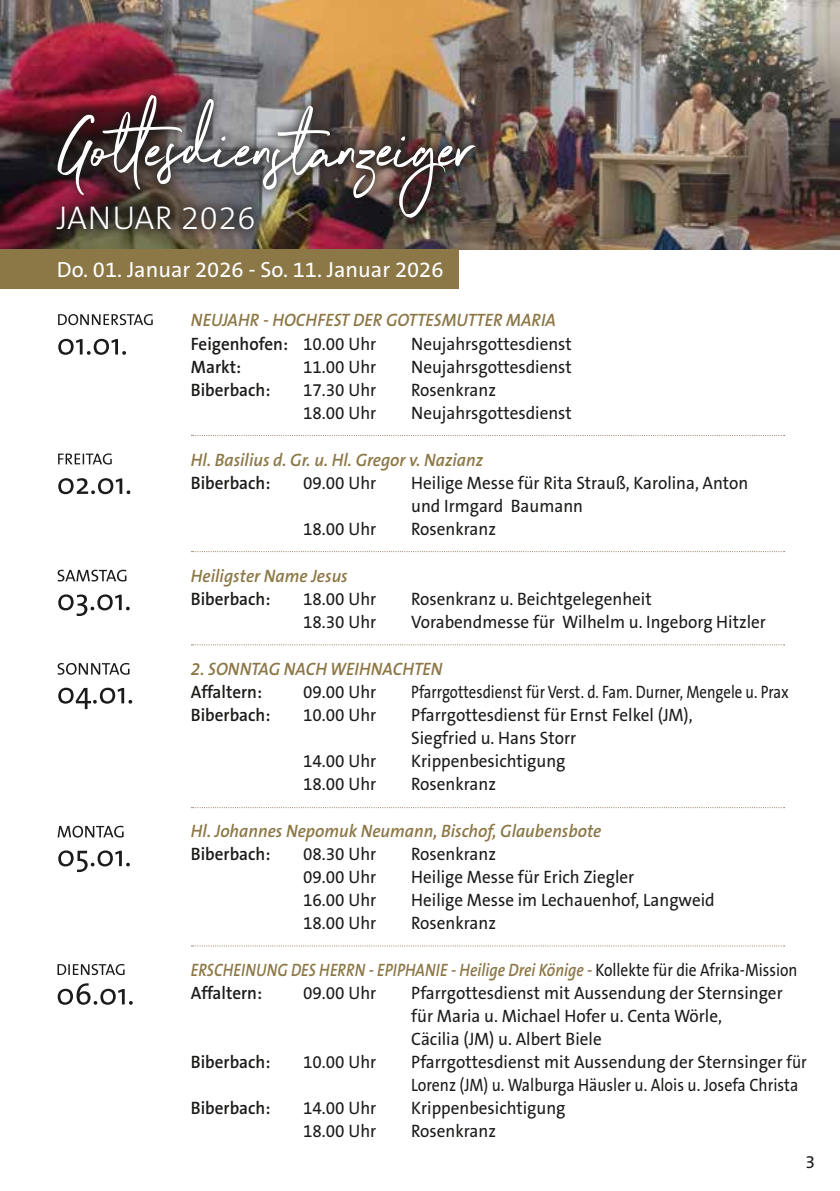
<style>
.page{position:relative;width:840px;height:1191px;background:#fff}
.page>*{position:absolute;margin:0;border:0;box-sizing:border-box;transform-origin:0 0}
.t1{font:300 33px "The Sans B3";letter-spacing:.02em;color:#fff}
.t2{font:22px "The Sans B5 Plain";color:#fff}
.t3{font:18px/23px "The Sans B5 Plain";color:#1c1b1a;scale:.95 1}
.t4{font:italic 600 18px/23px "The Sans B6";color:#8c7746;scale:.95 1}
.t5{font:600 18px "The Sans B6";color:#1c1b1a;scale:.95 1}
.t6{font:italic 600 18px/23px "The Sans B6";color:#8c7746;scale:.86 1}
.t7{font:18px "The Sans B5 Plain";color:#1c1b1a;scale:.82 1}
.t8{font:18px "The Sans B5 Plain";color:#1c1b1a}
.s1{font-style:normal;color:#1c1b1a}
.s2{font-family:"The Sans B5 Plain";font-weight:400;font-style:normal;color:#1c1b1a}
</style>
<div class="page">
<img style="left:0;top:0;width:839px;height:249px">
<div style="left:45px;top:83px;width:442px;height:147px;background:#1c1b1a;opacity:.75"></div>
<img style="left:57px;top:95px;width:418px;height:123px">
<div style="left:44px;top:193px;width:222px;height:49px;background:#1c1b1a;opacity:.75"></div>
<svg style="left:58px;top:687px;width:74px;height:22px"></svg>
<svg style="left:58px;top:663px;width:71px;height:12px"></svg>
<svg style="left:58px;top:339px;width:68px;height:16px"></svg>
<svg style="left:58px;top:314px;width:95px;height:11px"></svg>
<svg style="left:58px;top:478px;width:72px;height:16px"></svg>
<svg style="left:58px;top:453px;width:54px;height:11px"></svg>
<svg style="left:58px;top:594px;width:72px;height:22px"></svg>
<svg style="left:58px;top:570px;width:68px;height:11px"></svg>
<svg style="left:191px;top:435px;width:593px;height:1px"></svg>
<svg style="left:191px;top:551px;width:593px;height:1px"></svg>
<svg style="left:191px;top:644px;width:593px;height:1px"></svg>
<svg style="left:191px;top:807px;width:593px;height:1px"></svg>
<svg style="left:58px;top:850px;width:72px;height:22px"></svg>
<svg style="left:58px;top:825px;width:66px;height:12px"></svg>
<svg style="left:191px;top:945px;width:593px;height:1px"></svg>
<svg style="left:58px;top:983px;width:75px;height:21px"></svg>
<svg style="left:57px;top:964px;width:67px;height:11px"></svg>
<div style="left:0;top:249px;width:458px;height:40px;background:#8c7746"></div>
<h1 class="t1" style="left:57px;top:201px;width:200px">JANUAR 2026</h1>
<p class="t2" style="left:57px;top:258px;width:388px">Do. 01. Januar 2026 - So. 11. Januar 2026</p>
<p class="t4" style="left:191px;top:309px;width:385px">NEUJAHR - HOCHFEST DER GOTTESMUTTER MARIA<br><span class="s1">Feigenhofen:</span> <span class="s2">10.00 Uhr</span></p>
<p class="t3" style="left:411px;top:332px;width:170px">Neujahrsgottesdienst</p>
<p class="t5" style="left:191px;top:357px;width:54px">Markt:</p>
<p class="t3" style="left:303px;top:355px;width:78px">11.00 Uhr</p>
<p class="t3" style="left:411px;top:355px;width:170px">Neujahrsgottesdienst</p>
<p class="t5" style="left:191px;top:380px;width:85px">Biberbach:</p>
<p class="t3" style="left:303px;top:378px;width:78px">17.30 Uhr</p>
<p class="t3" style="left:411px;top:378px;width:91px">Rosenkranz</p>
<p class="t3" style="left:303px;top:401px;width:78px">18.00 Uhr</p>
<p class="t3" style="left:411px;top:401px;width:170px">Neujahrsgottesdienst</p>
<p class="t4" style="left:191px;top:448px;width:309px">Hl. Basilius d. Gr. u. Hl. Gregor v. Nazianz</p>
<p class="t5" style="left:191px;top:473px;width:85px">Biberbach:</p>
<p class="t3" style="left:303px;top:471px;width:78px">09.00 Uhr</p>
<p class="t3" style="left:411px;top:471px;width:356px">Heilige Messe für Rita Strauß, Karolina, Anton und Irmgard Baumann</p>
<p class="t3" style="left:303px;top:517px;width:78px">18.00 Uhr</p>
<p class="t3" style="left:411px;top:517px;width:91px">Rosenkranz</p>
<p class="t4" style="left:191px;top:564px;width:166px">Heiligster Name Jesus</p>
<p class="t5" style="left:191px;top:589px;width:85px">Biberbach:</p>
<p class="t3" style="left:303px;top:587px;width:78px">18.00 Uhr</p>
<p class="t3" style="left:411px;top:587px;width:254px">Rosenkranz u. Beichtgelegenheit</p>
<p class="t3" style="left:303px;top:610px;width:78px">18.30 Uhr</p>
<p class="t3" style="left:411px;top:610px;width:374px">Vorabendmesse für Wilhelm u. Ingeborg Hitzler</p>
<p class="t4" style="left:191px;top:657px;width:266px">2. SONNTAG NACH WEIHNACHTEN</p>
<p class="t5" style="left:191px;top:682px;width:76px">Affaltern:</p>
<p class="t3" style="left:303px;top:680px;width:78px">09.00 Uhr</p>
<p class="t7" style="left:411px;top:682px;width:461px">Pfarrgottesdienst für Verst. d. Fam. Durner, Mengele u. Prax</p>
<p class="t5" style="left:191px;top:705px;width:85px">Biberbach:</p>
<p class="t3" style="left:303px;top:703px;width:78px">10.00 Uhr</p>
<p class="t3" style="left:411px;top:703px;width:297px">Pfarrgottesdienst für Ernst Felkel (JM),<br>Siegfried u. Hans Storr</p>
<p class="t3" style="left:303px;top:749px;width:78px">14.00 Uhr</p>
<p class="t3" style="left:411px;top:749px;width:164px">Krippenbesichtigung</p>
<p class="t3" style="left:303px;top:772px;width:78px">18.00 Uhr</p>
<p class="t3" style="left:411px;top:772px;width:91px">Rosenkranz</p>
<p class="t4" style="left:191px;top:819px;width:433px">Hl. Johannes Nepomuk Neumann, Bischof, Glaubensbote</p>
<p class="t5" style="left:191px;top:844px;width:85px">Biberbach:</p>
<p class="t3" style="left:303px;top:842px;width:78px">08.30 Uhr</p>
<p class="t3" style="left:411px;top:842px;width:91px">Rosenkranz</p>
<p class="t3" style="left:303px;top:865px;width:78px">09.00 Uhr</p>
<p class="t3" style="left:411px;top:865px;width:236px">Heilige Messe für Erich Ziegler</p>
<p class="t3" style="left:303px;top:888px;width:78px">16.00 Uhr</p>
<p class="t3" style="left:411px;top:888px;width:321px">Heilige Messe im Lechauenhof, Langweid</p>
<p class="t3" style="left:303px;top:911px;width:78px">18.00 Uhr</p>
<p class="t3" style="left:411px;top:911px;width:91px">Rosenkranz</p>
<p class="t6" style="left:191px;top:958px;width:706px">ERSCHEINUNG DES HERRN - EPIPHANIE - Heilige Drei Könige - <span class="s2">Kollekte für die Afrika-Mission<br></span><span class="s1">Affaltern:</span></p>
<p class="t3" style="left:303px;top:981px;width:78px">09.00 Uhr</p>
<p class="t3" style="left:411px;top:981px;width:392px">Pfarrgottesdienst mit Aussendung der Sternsinger für Maria u. Michael Hofer u. Centa Wörle,<br>Cäcilia (JM) u. Albert Biele</p>
<p class="t5" style="left:191px;top:1052px;width:85px">Biberbach:</p>
<p class="t3" style="left:303px;top:1050px;width:78px">10.00 Uhr</p>
<p class="t3" style="left:411px;top:1050px;width:417px">Pfarrgottesdienst mit Aussendung der Sternsinger für<br>Lorenz (JM) u. Walburga Häusler u. Alois u. Josefa Christa</p>
<p class="t5" style="left:191px;top:1098px;width:85px">Biberbach:</p>
<p class="t3" style="left:303px;top:1096px;width:78px">14.00 Uhr</p>
<p class="t3" style="left:411px;top:1096px;width:164px">Krippenbesichtigung</p>
<p class="t3" style="left:303px;top:1119px;width:78px">18.00 Uhr</p>
<p class="t3" style="left:411px;top:1119px;width:91px">Rosenkranz</p>
<p class="t8" style="left:804px;top:1152px;width:11px">3</p>
</div>
